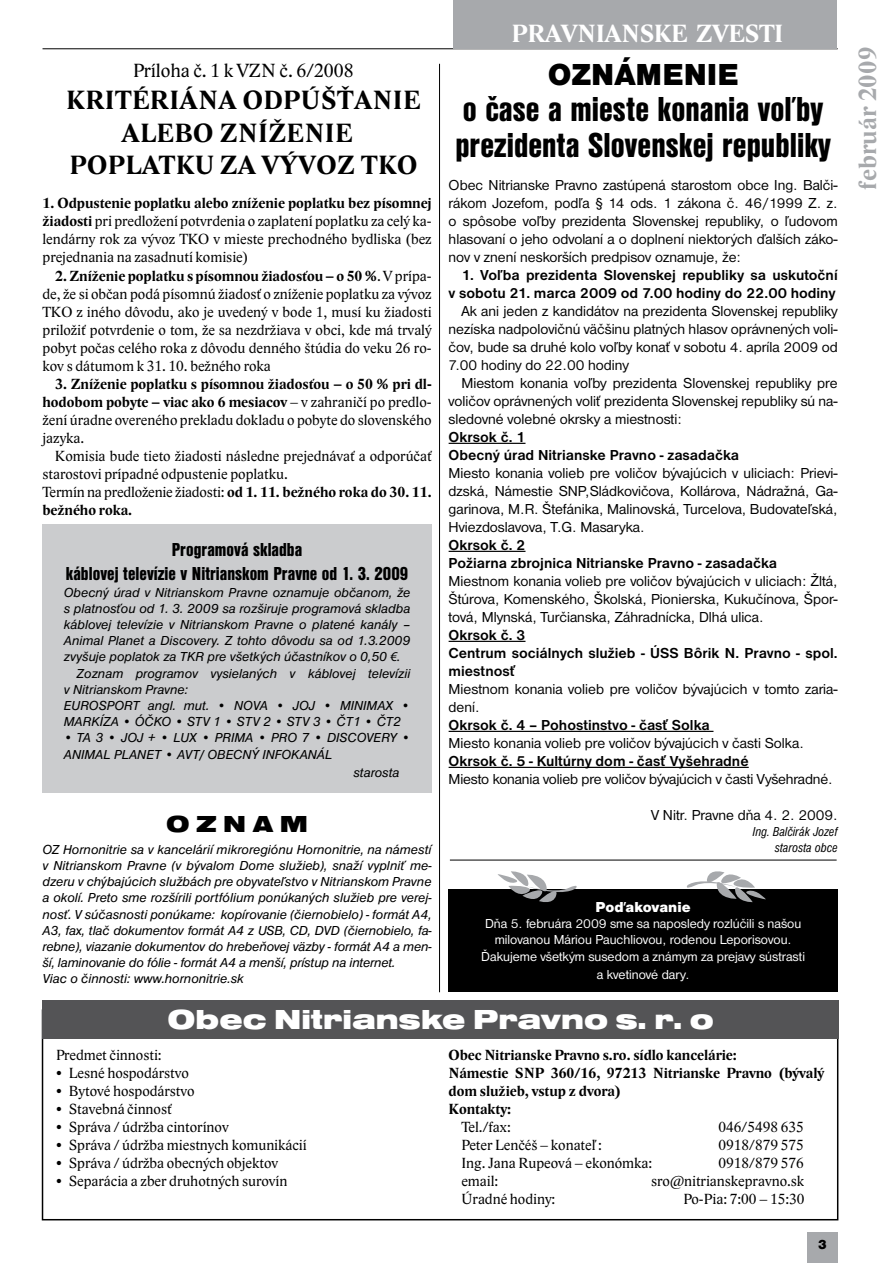
<style>
.page{position:relative;width:893px;height:1263px;background:#fff}
.page>*{position:absolute;margin:0;border:0;box-sizing:border-box;transform-origin:0 0}
.t1{font:36px/36px "Nimbus Sans DOT Blac Cond";color:#000}
.t2{font:31.5px "Nimbus Sans DOT Blac";color:#000}
.t3{font:28.5px "Nimbus Sans DOT Blac Exte";color:#fff}
.t4{font:700 27px "Lido STF";letter-spacing:.015em;color:#000}
.t5{font:700 25.5px "Lido STF";letter-spacing:-.02em;color:#fff}
.t6{font:700 25.5px "Lido STF";letter-spacing:.01em;color:#a7a9ac}
.t7{font:24px "Nimbus Sans DOT Blac Exte";color:#000}
.t8{font:19.5px/24px "Nimbus Sans DOT Blac Cond";color:#000;text-align:center}
.t9{font:19.5px "Lido STF";color:#000}
.t10{font:15px/18px "Lido STF";color:#000;text-align:justify}
.t11{font:15px/18px "Nimbus Sans DOT";color:#000;text-align:justify}
.t12{font:700 15px/18px "Nimbus Sans DOT";color:#000}
.t13{font:700 15px/18px "Lido STF";color:#000}
.t14{font:15px "Nimbus Sans DOT Blac";letter-spacing:-.005em;color:#fff}
.t15{font:italic 13.5px/16.2px "Nimbus Sans DOT";color:#000}
.t16{font:13.5px/16.2px "Nimbus Sans DOT";color:#fff;text-align:center}
.t17{font:italic condensed 13.5px/16.2px "Nimbus Sans DOT";color:#000;text-align:right}
.t18{font:13.5px "Nimbus Sans DOT Blac";color:#000}
.s1{font-weight:700}
.s2{font-family:"Myriad Pro"}
</style>
<div class="page">
<hr style="left:43px;top:48px;width:795px;height:1px;background:#000">
<hr style="left:449px;top:443px;width:76px;height:1px;background:#000">
<hr style="left:449px;top:551px;width:76px;height:1px;background:#000">
<hr style="left:449px;top:641px;width:76px;height:1px;background:#000">
<hr style="left:449px;top:731px;width:264px;height:1px;background:#000">
<hr style="left:449px;top:767px;width:300px;height:1px;background:#000">
<div style="left:43px;top:524px;width:389px;height:269px;background:#cbccce"></div>
<div style="left:42px;top:1009px;width:796px;height:211px;border:2px solid #000"></div>
<div style="left:43px;top:1000px;width:796px;height:39px;background:#545456"></div>
<div style="left:449px;top:889px;width:389px;height:103px;background:#000"></div>
<svg style="left:497px;top:871px;width:80px;height:31px"></svg>
<svg style="left:686px;top:871px;width:80px;height:32px"></svg>
<hr style="left:439px;top:64px;width:1px;height:928px;background:#000">
<hr style="left:450px;top:860px;width:387px;height:1px;background:#000">
<div style="left:807px;top:1232px;width:31px;height:31px;background:#a7a9ac"></div>
<div style="left:454px;top:0;width:383px;height:48px;background:#a7a9ac"></div>
<h3 class="t9" style="left:133px;top:60px;width:222px">Príloha č. 1 k VZN č. 6/2008</h3>
<h3 class="t4" style="left:66px;top:86px;width:306px">KRITÉRIÁna odpúšťanie</h3>
<h3 class="t4" style="left:122px;top:119px;width:182px">alebo zníženie</h3>
<h3 class="t4" style="left:70px;top:151px;width:19px">pop</h3>
<h3 class="t4" style="left:125px;top:151px;width:36px">latk</h3>
<h3 class="t4" style="left:195px;top:151px;width:123px">u za vývoz</h3>
<h3 class="t4" style="left:361px;top:151px;width:58px">TKO</h3>
<p class="t10" style="left:43px;top:195px;width:391px"><span class="s1">1. Odpustenie poplatku alebo zníženie poplatku bez písomnej žiadosti</span> pri predložení potvrdenia o zaplatení poplatku za celý ka&shy;lendárny rok za vývoz TKO v mieste prechodného bydliska (bez prejednania na zasadnutí komisie)</p>
<p class="t10" style="left:43px;top:267px;width:391px;text-indent:13px"><span class="s1">2. Zníženie poplatku s písomnou žiadosťou – o 50 %</span>. Vprípa&shy;de, že si občan podá písomnú žiadosť o zníženie poplatku za vývoz TKO z iného dôvodu, ako je uvedený v bode 1, musí ku žiadosti priložiť potvrdenie o tom, že sa nezdržiava v obci, kde má trvalý pobyt počas celého roka z dôvodu denného štúdia do veku 26 ro&shy;kov s dátumom k 31. 10. bežného roka</p>
<p class="t10" style="left:43px;top:375px;width:391px;text-indent:13px"><span class="s1">3. Zníženie poplatku s písomnou žiadosťou – o 50 % pri dl&shy;hodobom pobyte – viac ako 6 mesiacov</span> – v zahraničí po predlo&shy;žení úradne overeného prekladu dokladu o pobyte do slovenského jazyka.</p>
<p class="t10" style="left:43px;top:447px;width:391px;text-align:left;text-indent:13px">Komisia bude tieto žiadosti následne prejednávať a odporúčať starostovi prípadné odpustenie poplatku.<br>Termín na predloženie žiadosti: <span class="s1">od 1. 11. bežného roka do 30. 11. bežného roka.</span></p>
<h3 class="t8" style="left:66px;top:538px;width:344px">Programová skladba<br>káblovej televízie v Nitrianskom Pravne od 1. 3. 2009</h3>
<p class="t15" style="left:64px;top:584px;width:348px">Obecný úrad v Nitrianskom Pravne oznamuje občanom, že</p>
<p class="t15" style="left:64px;top:600px;width:348px">s platnosťou od 1. 3. 2009 sa rozširuje programová skladba</p>
<p class="t15" style="left:64px;top:617px;width:348px">káblovej televízie v Nitrianskom Pravne o platené kanály –</p>
<p class="t15" style="left:64px;top:633px;width:348px">Animal Planet a Discovery. Z tohto dôvodu sa od 1.3.2009</p>
<p class="t15" style="left:64px;top:649px;width:338px">zvyšuje poplatok za TKR pre všetkých účastníkov o 0,50 <span class="s2">€.</span></p>
<p class="t15" style="left:77px;top:665px;width:335px">Zoznam programov vysielaných v káblovej televízii</p>
<p class="t15" style="left:64px;top:681px;width:126px">v Nitrianskom Pravne:</p>
<p class="t15" style="left:64px;top:698px;width:348px">EUROSPORT angl. mut. • NOVA • JOJ • MINIMAX •</p>
<p class="t15" style="left:64px;top:714px;width:339px">MARKÍZA • ÓČKO • STV 1 • STV 2 • STV 3 • ČT1 • ČT2</p>
<p class="t15" style="left:64px;top:730px;width:348px">• TA 3 • JOJ + • LUX • PRIMA • PRO 7 • DISCOVERY •<br>ANIMAL PLANET • AVT/ OBECNÝ INFOKANÁL</p>
<p class="t15" style="left:353px;top:764px;width:48px">starosta</p>
<h3 class="t7" style="left:166px;top:810px;width:143px">OZN AM</h3>
<p class="t15" style="left:43px;top:841px;width:391px">OZ Hornonitrie sa v kancelárií mikroregiónu Hornonitrie, na námestí v Nitrianskom Pravne (v bývalom Dome služieb), snaží vyplniť me&shy;dzeru v chýbajúcich službách pre obyvateľstvo v Nitrianskom Pravne a okolí. Preto sme rozšírili portfólium ponúkaných služieb pre verej&shy;nosť. V súčasnosti ponúkame: kopírovanie (čiernobielo) - formát A4, A3, fax, tlač dokumentov formát A4 z USB, CD, DVD (čiernobielo, fa&shy;rebne), viazanie dokumentov do hrebeňovej väzby - formát A4 a men&shy;ší, laminovanie do fólie - formát A4 a menší, prístup na internet.<br>Viac o činnosti: www.hornonitrie.sk</p>
<h3 class="t5" style="left:512px;top:20px;width:273px">PRAVNIANSKE ZVESTI</h3>
<h2 class="t2" style="left:548px;top:56px;width:192px">OZNÁMENIE</h2>
<h1 class="t1" style="left:455px;top:91px;width:377px">o čase a mieste konania voľby prezidenta Slovenskej republiky</h1>
<p class="t11" style="left:449px;top:176px;width:391px">Obec Nitrianske Pravno zastúpená starostom obce Ing. Balči&shy;rákom Jozefom, podľa § 14 ods. 1 zákona č. 46/1999 Z. z. o spôsobe voľby prezidenta Slovenskej republiky, o ľudovom hlasovaní o jeho odvolaní a o doplnení niektorých ďalších záko&shy;nov v znení neskorších predpisov oznamuje, že:</p>
<p class="t12" style="left:449px;top:266px;width:391px;text-align:right">1. Voľba prezidenta Slovenskej republiky sa uskutoční<br>v sobotu 21. marca 2009 od 7.00 hodiny do 22.00 hodiny</p>
<p class="t11" style="left:449px;top:302px;width:391px;text-indent:13px">Ak ani jeden z kandidátov na prezidenta Slovenskej republiky nezíska nadpolovičnú väčšinu platných hlasov oprávnených voli&shy;čov, bude sa druhé kolo voľby konať v sobotu 4. apríla 2009 od 7.00 hodiny do 22.00 hodiny</p>
<p class="t11" style="left:449px;top:374px;width:391px;text-indent:13px">Miestom konania voľby prezidenta Slovenskej republiky pre voličov oprávnených voliť prezidenta Slovenskej republiky sú na&shy;sledovné volebné okrsky a miestnosti:</p>
<p class="t12" style="left:449px;top:428px;width:292px">Okrsok č. 1<br>Obecný úrad Nitrianske Pravno - zasadačka</p>
<p class="t11" style="left:449px;top:464px;width:391px">Miesto konania volieb pre voličov bývajúcich v uliciach: Prievi&shy;dzská, Námestie SNP,Sládkovičova, Kollárova, Nádražná, Ga&shy;garinova, M.R. Štefánika, Malinovská, Turcelova, Budovateľská, Hviezdoslavova, T.G. Masaryka.</p>
<p class="t12" style="left:449px;top:536px;width:330px">Okrsok č. 2<br>Požiarna zbrojnica Nitrianske Pravno - zasadačka</p>
<p class="t11" style="left:449px;top:572px;width:391px">Miestnom konania volieb pre voličov bývajúcich v uliciach: Žltá, Štúrova, Komenského, Školská, Pionierska, Kukučínova, Špor&shy;tová, Mlynská, Turčianska, Záhradnícka, Dlhá ulica.</p>
<p class="t12" style="left:449px;top:626px;width:391px">Okrsok č. 3<br>Centrum sociálnych služieb - ÚSS Bôrik N. Pravno - spol. miestnosť</p>
<p class="t11" style="left:449px;top:680px;width:391px">Miestnom konania volieb pre voličov bývajúcich v tomto zaria&shy;dení.</p>
<p class="t12" style="left:449px;top:716px;width:263px">Okrsok č. 4 – Pohostinstvo - časť Solka</p>
<p class="t11" style="left:449px;top:734px;width:357px">Miesto konania volieb pre voličov bývajúcich v časti Solka.</p>
<p class="t12" style="left:449px;top:752px;width:302px">Okrsok č. 5 - Kultúrny dom - časť Vyšehradné</p>
<p class="t11" style="left:449px;top:770px;width:385px">Miesto konania volieb pre voličov bývajúcich v časti Vyšehradné.</p>
<p class="t11" style="left:651px;top:806px;width:188px">V Nitr. Pravne dňa 4. 2. 2009.</p>
<p class="t17" style="left:752px;top:824px;width:87px">Ing. Balčirák Jozef starosta obce</p>
<p class="t14" style="left:596px;top:898px;width:97px">Poďakovanie</p>
<p class="t16" style="left:481px;top:916px;width:325px">Dňa 5. februára 2009 sme sa naposledy rozlúčili s našou milovanou Máriou Pauchliovou, rodenou Leporisovou.<br>Ďakujeme všetkým susedom a známym za prejavy sústrasti</p>
<p class="t16" style="left:597px;top:966px;width:94px">a kvetinové dary.</p>
<h3 class="t3" style="left:168px;top:1003px;width:548px">Obec Nitrianske Pravno s. r. o</h3>
<p class="t10" style="left:56px;top:1046px;width:107px">Predmet činnosti:</p>
<p class="t10" style="left:56px;top:1064px;width:134px">• Lesné hospodárstvo</p>
<p class="t10" style="left:56px;top:1082px;width:140px">• Bytové hospodárstvo</p>
<p class="t10" style="left:56px;top:1100px;width:117px">• Stavebná činnosť</p>
<p class="t10" style="left:56px;top:1118px;width:174px">• Správa / údržba cintorínov</p>
<p class="t10" style="left:56px;top:1136px;width:252px">• Správa / údržba miestnych komunikácií</p>
<p class="t10" style="left:56px;top:1154px;width:224px">• Správa / údržba obecných objektov</p>
<p class="t10" style="left:56px;top:1172px;width:233px">• Separácia a zber druhotných surovín</p>
<p class="t13" style="left:449px;top:1046px;width:378px">Obec Nitrianske Pravno s.ro. sídlo kancelárie:<br>Námestie SNP 360/16, 97213 Nitrianske Pravno (bývalý dom služieb, vstup z dvora)<br>Kontakty:</p>
<p class="t10" style="left:461px;top:1118px;width:51px">Tel./fax:</p>
<p class="t10" style="left:719px;top:1118px;width:87px">046/5498 635</p>
<p class="t10" style="left:461px;top:1136px;width:142px">Peter Lenčéš – konateľ :</p>
<p class="t10" style="left:719px;top:1136px;width:87px">0918/879 575</p>
<p class="t10" style="left:461px;top:1154px;width:192px">Ing. Jana Rupeová – ekonómka:</p>
<p class="t10" style="left:719px;top:1154px;width:87px">0918/879 576</p>
<p class="t10" style="left:461px;top:1172px;width:38px">email:</p>
<p class="t10" style="left:651px;top:1172px;width:155px">sro@nitrianskepravno.sk</p>
<p class="t10" style="left:461px;top:1190px;width:96px">Úradné hodiny:</p>
<p class="t10" style="left:683px;top:1190px;width:123px">Po-Pia: 7:00 – 15:30</p>
<p class="t18" style="left:818px;top:1236px;width:11px">3</p>
<h3 class="t6" style="left:854px;top:190px;width:144px;rotate:-90deg">február 2009</h3>
</div>
